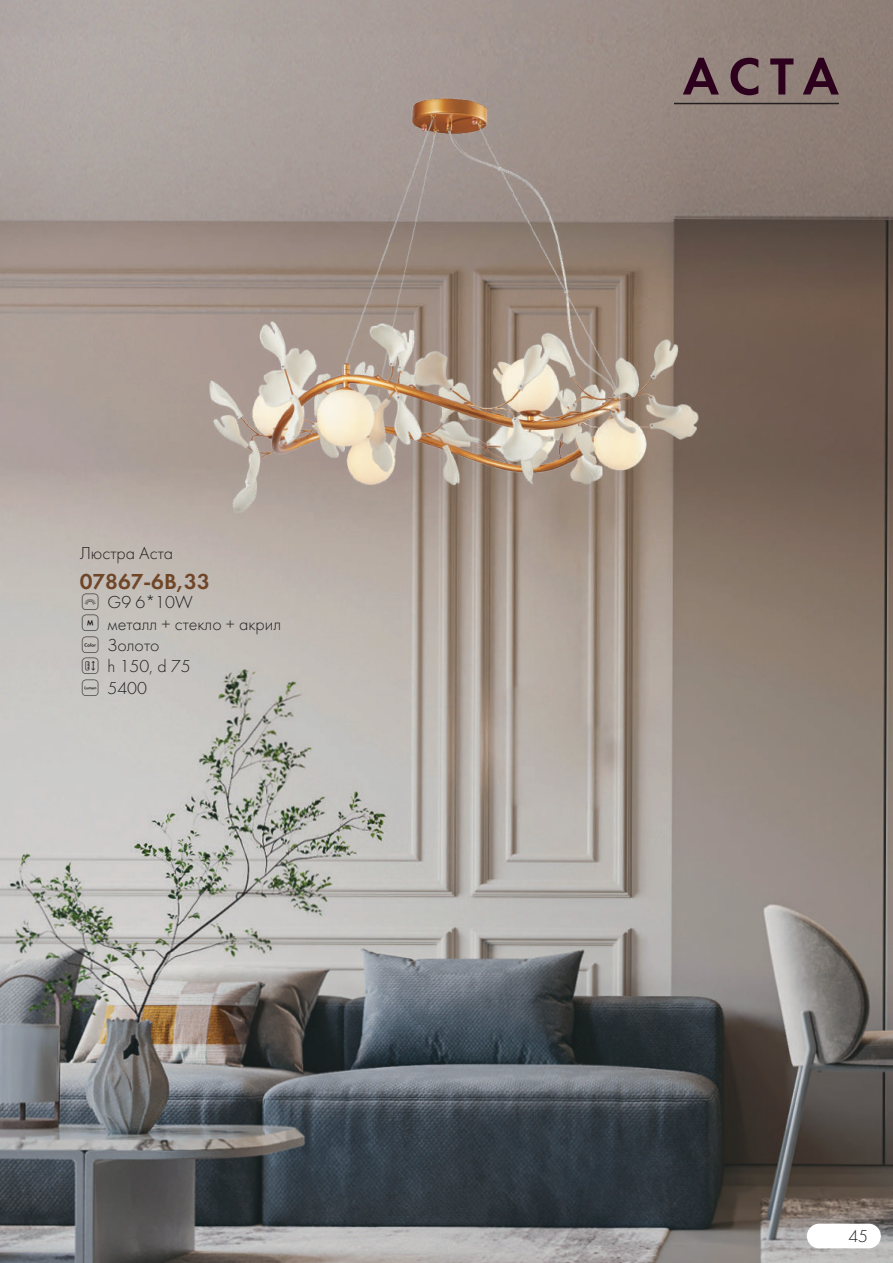
<style>
.page{position:relative;width:893px;height:1263px;background:#fff}
.page>*{position:absolute;margin:0;border:0;box-sizing:border-box;transform-origin:0 0}
.t1{font:54px "Futura Demi C";color:#2d001e}
.t2{font:22.5px "Futura Demi C";color:#6f4628}
.t3{font:18px/21.3px "Futura Light C";color:#231f20}
</style>
<div class="page">
<img style="left:0;top:0;width:893px;height:1263px">
<div style="left:807px;top:1224px;width:74px;height:24px;background:#fff;border-radius:12px"></div>
<hr style="left:674px;top:103px;width:165px;height:1px;background:#231f20">
<img style="left:158px;top:92px;width:577px;height:441px">
<div style="left:82px;top:593px;width:16px;height:102px;background:#c7c4c0"></div>
<p class="t3" style="left:80px;top:543px;width:95px">Люстра Аста</p>
<p class="t2" style="left:80px;top:568px;width:132px">07867-6B,33</p>
<p class="t3" style="left:108px;top:592px;width:175px">G9 6*10W<br>металл + стекло + акрил<br>Золото<br>h 150, d 75<br>5400</p>
<h1 class="t1" style="left:683px;top:45px;width:158px">АСТА</h1>
<p class="t3" style="left:848px;top:1225px;width:21px">45</p>
</div>
